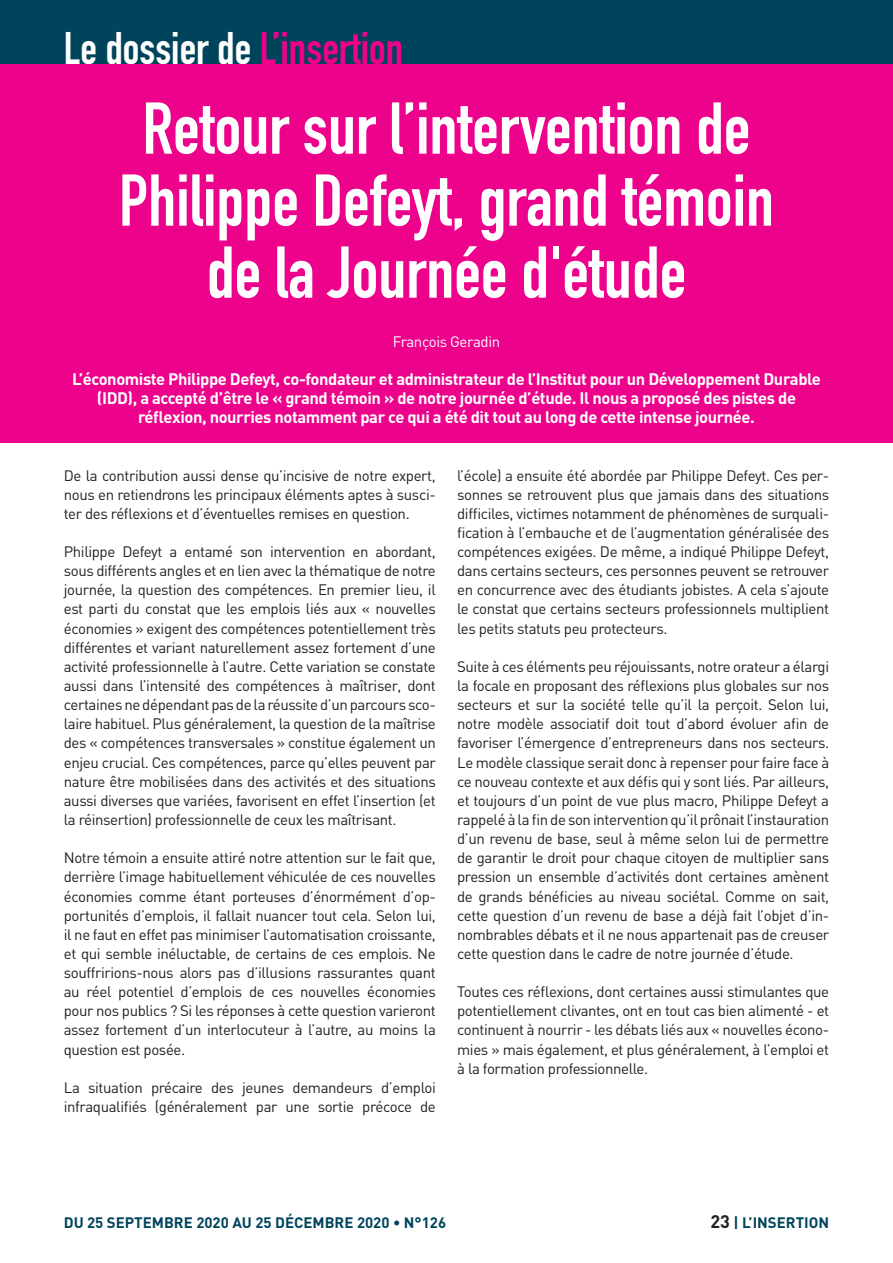
<style>
.page{position:relative;width:893px;height:1263px;background:#fff}
.page>*{position:absolute;margin:0;border:0;box-sizing:border-box;transform-origin:0 0}
.titre_dossier{font:72px/72px "DIN Engschrift";color:#fff;text-align:center}
.t1{font:45px "DIN Engschrift";color:#fff}
.texte_editor{font:700 16.5px/19.2px "DIN";letter-spacing:-.025em;color:#fff;text-align:center}
.texte1{font:15px/19.2px "DIN";letter-spacing:-.025em;color:#231f20;text-align:justify}
.t2{font:700 15px "DIN";color:#00445b}
.Signature{font:15px "DIN";letter-spacing:-.025em;color:#fff}
.s1{color:#ed028c}
.s2{font-size:18px;color:#231f20}
</style>
<div class="page">
<div style="left:0;top:0;width:893px;height:64px;background:#00445b"></div>
<div style="left:0;top:64px;width:893px;height:378px;background:#ed028c"></div>
<h2 class="t1" style="left:64px;top:22px;width:341px">Le dossier de <span class="s1">L’insertion</span></h2>
<p class="titre_dossier" style="left:119px;top:92px;width:657px">Retour sur l’intervention de<br>Philippe Defeyt, grand témoin de la Journée d'étude</p>
<p class="Signature" style="left:393px;top:332px;width:109px">François Geradin</p>
<p class="texte_editor" style="left:72px;top:369px;width:750px">L’économiste Philippe Defeyt, co-fondateur et administrateur de l’Institut pour un Développement Durable (IDD), a accepté d’être le « grand témoin » de notre journée d’étude. Il nous a proposé des pistes de réflexion, nourries notamment par ce qui a été dit tout au long de cette intense journée.</p>
<p class="texte1" style="left:64px;top:465px;width:374px">De la contribution aussi dense qu’incisive de notre expert, nous en retiendrons les principaux éléments aptes à susci&shy;ter des réflexions et d’éventuelles remises en question.</p>
<p class="texte1" style="left:64px;top:542px;width:374px">Philippe Defeyt a entamé son intervention en abordant, sous différents angles et en lien avec la thématique de notre journée, la question des compétences. En premier lieu, il est parti du constat que les emplois liés aux « nouvelles économies » exigent des compétences potentiellement très différentes et variant naturellement assez fortement d’une activité professionnelle à l’autre. Cette variation se constate aussi dans l’intensité des compétences à maîtriser, dont certainesnedépendantpasdelaréussited’unparcours sco&shy;laire habituel. Plus généralement, la question de la maîtrise des « compétences transversales » constitue également un enjeu crucial. Ces compétences, parce qu’elles peuvent par nature être mobilisées dans des activités et des situations aussi diverses que variées, favorisent en effet l’insertion (et la réinsertion) professionnelle de ceux les maîtrisant.</p>
<p class="texte1" style="left:64px;top:848px;width:374px">Notre témoin a ensuite attiré notre attention sur le fait que, derrière l’image habituellement véhiculée de ces nouvelles économies comme étant porteuses d’énormément d’op&shy;portunités d’emplois, il fallait nuancer tout cela. Selon lui, il ne faut en effet pas minimiser l’automatisation croissante, et qui semble inéluctable, de certains de ces emplois. Ne souffririons-nous alors pas d’illusions rassurantes quant au réel potentiel d’emplois de ces nouvelles économies pour nos publics ? Si les réponses à cette question varieront assez fortement d’un interlocuteur à l’autre, au moins la question est posée.</p>
<p class="texte1" style="left:64px;top:1077px;width:374px">La situation précaire des jeunes demandeurs d’emploi infraqualifiés (généralement par une sortie précoce de</p>
<p class="texte1" style="left:457px;top:465px;width:374px">l’école) a ensuite été abordée par Philippe Defeyt. Ces per&shy;sonnes se retrouvent plus que jamais dans des situations difficiles, victimes notamment de phénomènes de surquali&shy;fication à l’embauche et de l’augmentation généralisée des compétences exigées. De même, a indiqué Philippe Defeyt, dans certains secteurs, ces personnes peuvent se retrouver en concurrence avec des étudiants jobistes. A cela s’ajoute le constat que certains secteurs professionnels multiplient les petits statuts peu protecteurs.</p>
<p class="texte1" style="left:457px;top:657px;width:374px">Suite à ces éléments peu réjouissants, notre orateur a élargi la focale en proposant des réflexions plus globales sur nos secteurs et sur la société telle qu’il la perçoit. Selon lui, notre modèle associatif doit tout d’abord évoluer afin de favoriser l’émergence d’entrepreneurs dans nos secteurs.<br>Le modèle classique serait donc à repenser pour faire face à ce nouveau contexte et aux défis qui y sont liés. Par ailleurs, et toujours d’un point de vue plus macro, Philippe Defeyt a rappelé à la fin de son intervention qu’il prônait l’instauration d’un revenu de base, seul à même selon lui de permettre de garantir le droit pour chaque citoyen de multiplier sans pression un ensemble d’activités dont certaines amènent de grands bénéficies au niveau sociétal. Comme on sait, cette question d’un revenu de base a déjà fait l’objet d’in&shy;nombrables débats et il ne nous appartenait pas de creuser cette question dans le cadre de notre journée d’étude.</p>
<p class="texte1" style="left:457px;top:982px;width:374px">Toutes ces réflexions, dont certaines aussi stimulantes que potentiellement clivantes, ont en tout cas bien alimenté - et continuent à nourrir - les débats liés aux « nouvelles écono&shy;mies » mais également, et plus généralement, à l’emploi et à la formation professionnelle.</p>
<p class="t2" style="left:64px;top:1213px;width:384px">DU 25 SEPTEMBRE 2020 AU 25 DÉCEMBRE 2020 • N°126</p>
<p class="t2" style="left:710px;top:1213px;width:120px"><span class="s2">23</span> | L’INSERTION</p>
</div>
